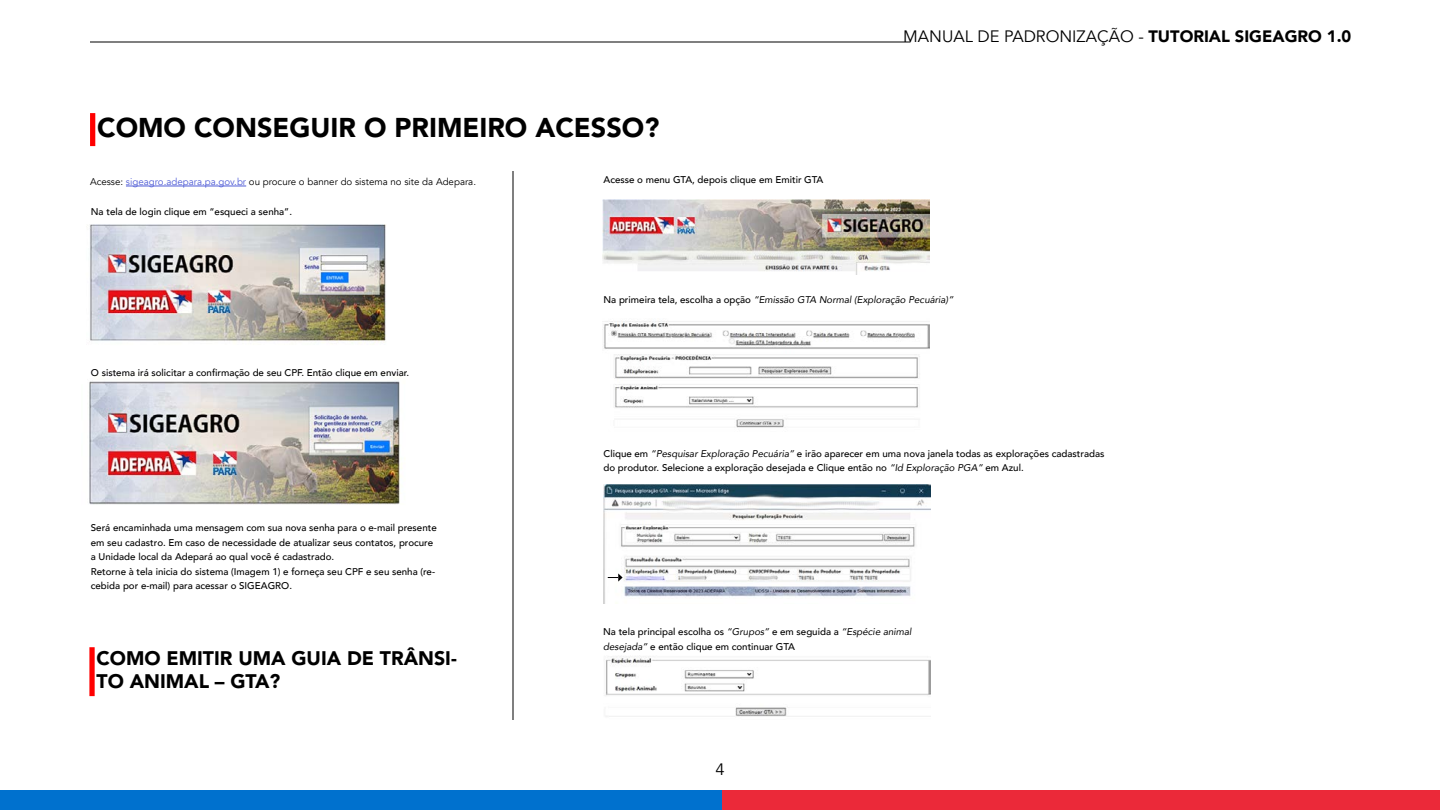
<style>
.page{position:relative;width:1440px;height:810px;background:#fff}
.page>*{position:absolute;margin:0;border:0;box-sizing:border-box;transform-origin:0 0}
.t1{font:900 27px "Avenir LT Pro";color:#000}
.t2{font:900 19.5px/23.4px "Avenir LT Pro";color:#000}
.t3{font:16.5px "Avenir";color:#000}
.t4{font:500 9.75px/14.4px "Avenir";color:#000}
.t5{font:9.75px "Avenir";color:#000}
.t6{font:italic 9.75px "Avenir";color:#000}
.s1{color:#4f5cd6}
.s2{font-weight:900}
.s3{font-weight:500;font-style:normal}
.s4{font-weight:400;font-style:italic}
</style>
<div class="page">
<hr style="left:90px;top:42px;width:820px;height:1px;background:#000">
<div style="left:722px;top:790px;width:718px;height:20px;background:#eb2939"></div>
<div style="left:0;top:790px;width:722px;height:20px;background:#0071ce"></div>
<hr style="left:126px;top:186px;width:120px;height:1px;background:#4f5cd6">
<img style="left:89px;top:224px;width:297px;height:121px">
<div style="left:90px;top:113px;width:5px;height:33px;background:#f00"></div>
<img style="left:89px;top:381px;width:313px;height:124px">
<img style="left:605px;top:656px;width:326px;height:61px">
<hr style="left:513px;top:171px;width:1px;height:549px;background:#000">
<div style="left:89px;top:647px;width:6px;height:49px;background:#f00"></div>
<img style="left:603px;top:199px;width:327px;height:76px">
<img style="left:603px;top:321px;width:327px;height:107px">
<img style="left:604px;top:484px;width:327px;height:120px">
<svg style="left:608px;top:573px;width:15px;height:9px"></svg>
<h1 class="t1" style="left:97px;top:111px;width:564px">COMO CONSEGUIR O PRIMEIRO ACESSO?</h1>
<p class="t5" style="left:90px;top:176px;width:388px">Acesse: <span class="s1">sigeagro.adepara.pa.gov.br</span> ou procure o banner do sistema no site da Adepara.</p>
<p class="t4" style="left:91px;top:203px;width:203px">Na tela de login clique em “esqueci a senha”.</p>
<p class="t4" style="left:604px;top:172px;width:221px">Acesse o menu GTA, depois clique em Emitir GTA</p>
<h3 class="t3" style="left:903px;top:26px;width:450px">MANUAL DE PADRONIZAÇÃO - <span class="s2">TUTORIAL SIGEAGRO 1.0</span></h3>
<p class="t4" style="left:91px;top:365px;width:320px">O sistema irá solicitar a confirmação de seu CPF. Então clique em enviar.</p>
<p class="t4" style="left:91px;top:520px;width:347px">Será encaminhada uma mensagem com sua nova senha para o e-mail presente em seu cadastro. Em caso de necessidade de atualizar seus contatos, procure a Unidade local da Adepará ao qual você é cadastrado.<br>Retorne à tela inicia do sistema (Imagem 1) e forneça seu CPF e seu senha (re&shy;cebida por e-mail) para acessar o SIGEAGRO.</p>
<h2 class="t2" style="left:97px;top:647px;width:362px">COMO EMITIR UMA GUIA DE TRÂNSI-<br>TO ANIMAL – GTA?</h2>
<p class="t6" style="left:604px;top:294px;width:351px"><span class="s3">Na primeira tela, escolha a opção</span> “Emissão GTA Normal (Exploração Pecuária)”</p>
<p class="t4" style="left:604px;top:446px;width:503px">Clique em <span class="s4">“Pesquisar Exploração Pecuária”</span> e irão aparecer em uma nova janela todas as explorações cadastradas do produtor. Selecione a exploração desejada e Clique então no <span class="s4">“Id Exploração PGA”</span> em Azul.</p>
<p class="t4" style="left:603px;top:624px;width:310px">Na tela principal escolha os <span class="s4">“Grupos”</span> e em seguida a <span class="s4">“Espécie animal desejada”</span> e então clique em continuar GTA</p>
<h3 class="t3" style="left:715px;top:760px;width:11px">4</h3>
</div>
